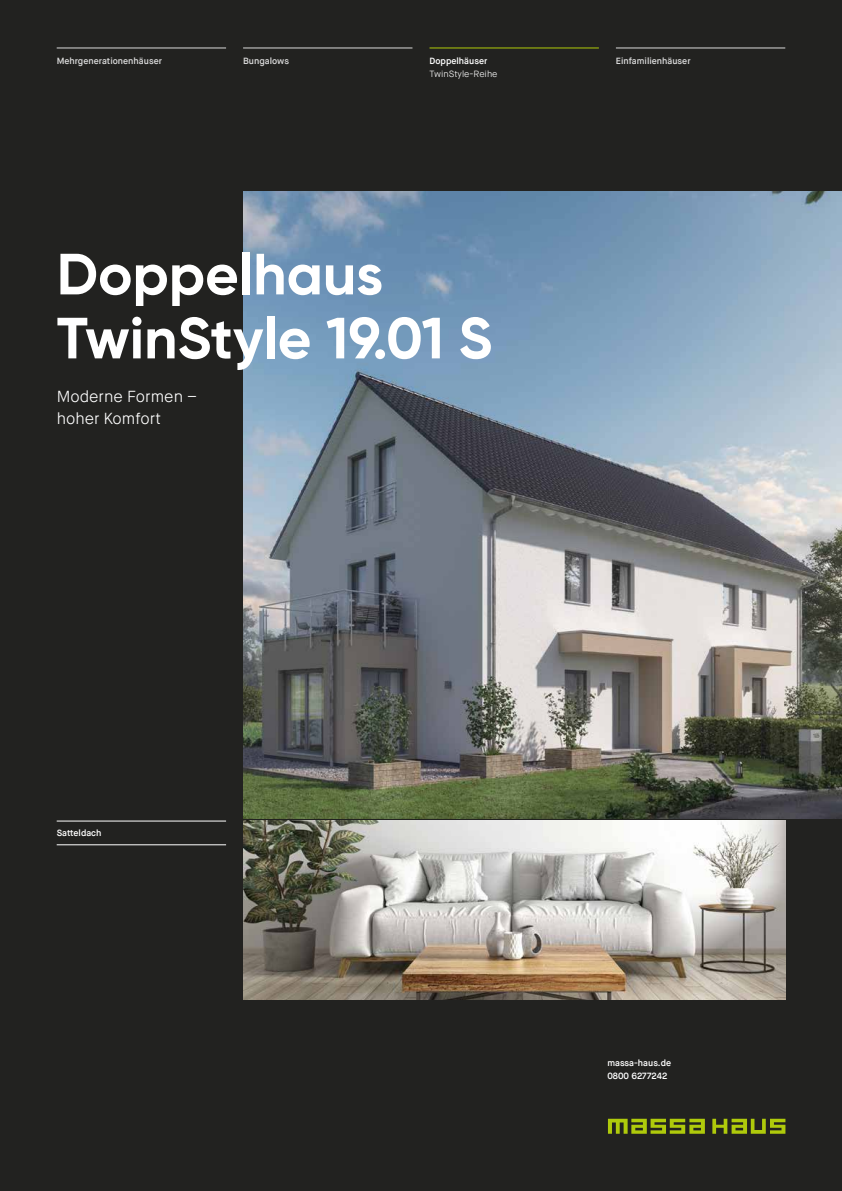
<style>
.page{position:relative;width:842px;height:1191px;background:#222220}
.page>*{position:absolute;margin:0;border:0;box-sizing:border-box;transform-origin:0 0}
.t1{font:700 58px/64px "Gilroy";color:#fff}
.t2{font:300 16px/22px "Maison Neue";color:#fff}
.t3{font:600 9px "Maison Neue";color:#dadada}
.t4{font:600 9px/13px "Maison Neue";color:#fff}
.t5{font:300 9px "Maison Neue";color:#fff}
</style>
<div class="page">
<img style="left:243px;top:191px;width:599px;height:627px">
<img style="left:243px;top:821px;width:542px;height:178px">
<svg style="left:608px;top:1118px;width:177px;height:15px"></svg>
<hr style="left:57px;top:820px;width:169px;height:1px;background:#fff">
<hr style="left:57px;top:844px;width:169px;height:1px;background:#fff">
<hr style="left:57px;top:48px;width:169px;height:1px;background:#dadada">
<hr style="left:243px;top:48px;width:169px;height:1px;background:#dadada">
<hr style="left:429px;top:47px;width:170px;height:1px;background:#afca0b">
<hr style="left:616px;top:48px;width:169px;height:1px;background:#dadada">
<p class="t3" style="left:57px;top:55px;width:107px">Mehrgenerationenhäuser</p>
<p class="t3" style="left:243px;top:55px;width:48px">Bungalows</p>
<p class="t4" style="left:429px;top:54px;width:59px">Doppelhäuser</p>
<p class="t5" style="left:429px;top:68px;width:70px">TwinStyle-Reihe</p>
<h1 class="t1" style="left:57px;top:242px;width:437px">Doppelhaus<br>TwinStyle 19.01 S</h1>
<h2 class="t2" style="left:57px;top:386px;width:142px">Moderne Formen – hoher Komfort</h2>
<p class="t3" style="left:616px;top:55px;width:76px">Einfamilienhäuser</p>
<p class="t4" style="left:57px;top:827px;width:46px">Satteldach</p>
<p class="t4" style="left:607px;top:1056px;width:65px">massa-haus.de<br>0800 6277242</p>
</div>
